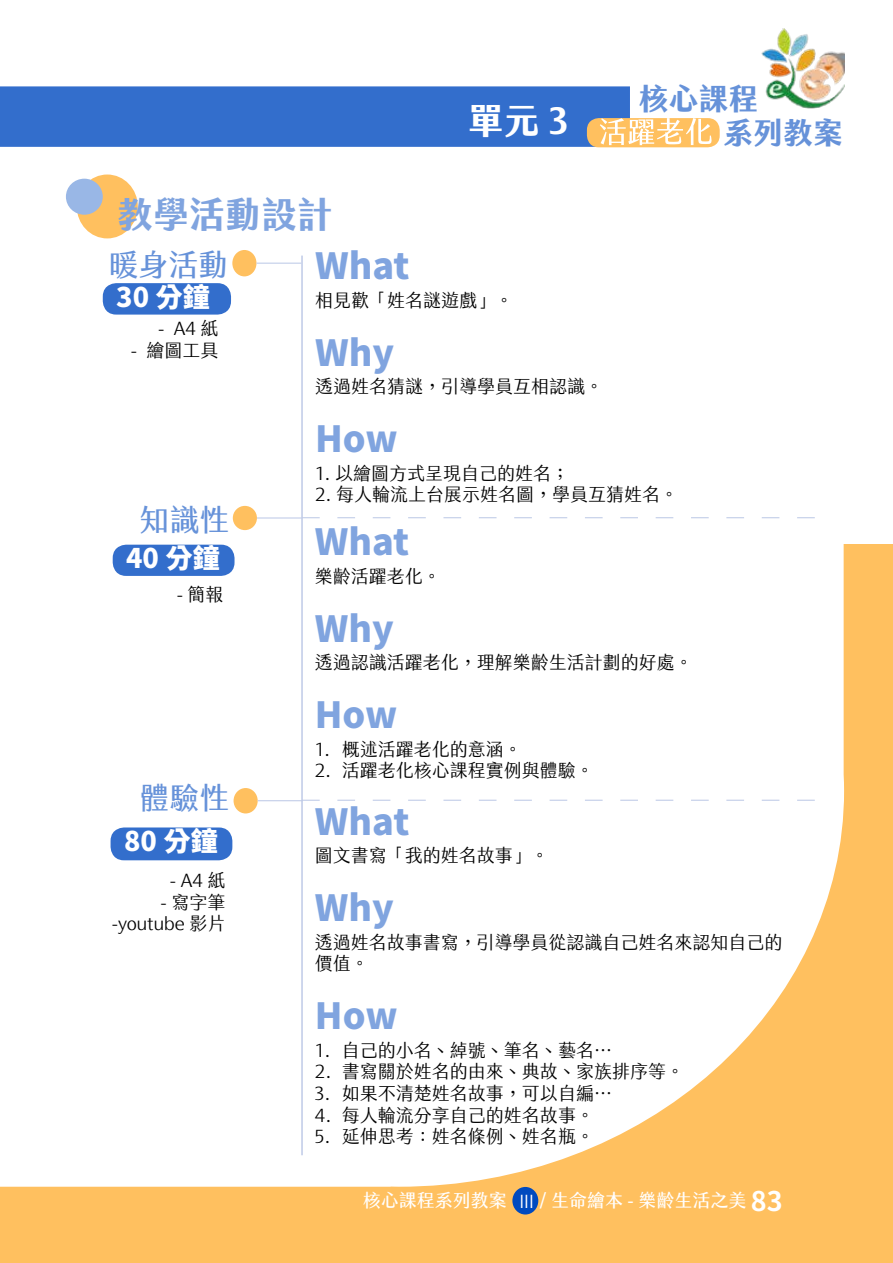
<style>
.page{position:relative;width:893px;height:1263px;background:#ffc05f}
.page>*{position:absolute;margin:0;border:0;box-sizing:border-box;transform-origin:0 0}
.t1{font:900 36px "Noto Sans Hant";color:#80a4df}
.t2{font:700 36px "jf jinxuan Extra";color:#80a4df}
.t3{font:700 36px "jf jinxuan Extra";color:#fff}
.t4{font:30px "jf jinxuan Medium";color:#6692d9}
.t5{font:700 30px/34px "jf jinxuan Extra";color:#6692d9}
.t6{font:900 27px "Noto Sans Hant";color:#fff}
.t7{font:700 27px "Noto Sans Hant";color:#fff}
.t8{font:18px/21.6px "jf jinxuan Book";color:#000}
.t9{font:18px "jf jinxuan Medium";color:#fff}
.s1{font-family:"jf jinxuan Book"}
</style>
<div class="page">
<div style="left:0;top:374px;width:844px;height:813px;background:#fff"></div>
<div style="left:600px;top:4px;width:293px;height:539px;background:#fff"></div>
<div style="left:0;top:0;width:893px;height:374px;background:#fff"></div>
<img style="left:761px;top:28px;width:83px;height:81px">
<div style="left:587px;top:118px;width:133px;height:29px;background:#ffc05f;border-radius:12px"></div>
<svg style="left:0;top:86px;width:712px;height:61px;background:#5180ca"></svg>
<div style="left:512px;top:1187px;width:26px;height:27px;background:#004abf;border-radius:50%"></div>
<hr style="left:301px;top:256px;width:2px;height:899px;background:#becae7">
<div style="left:77px;top:174px;width:61px;height:64px;background:#ffc05f;border-radius:50%"></div>
<div style="left:66px;top:179px;width:37px;height:36px;background:#99b7e6;border-radius:50%"></div>
<div style="left:233px;top:506px;width:24px;height:24px;background:#ffc05f;border-radius:50%"></div>
<hr style="left:257px;top:517px;width:45px;height:1px;background:#becae7">
<div style="left:113px;top:545px;width:122px;height:31px;background:#336ecc;border-radius:13px"></div>
<div style="left:232px;top:250px;width:24px;height:26px;background:#ffc05f;border-radius:50%"></div>
<hr style="left:256px;top:263px;width:45px;height:1px;background:#becae7">
<div style="left:103px;top:283px;width:128px;height:32px;background:#336ecc;border-radius:14px"></div>
<div style="left:234px;top:788px;width:24px;height:25px;background:#ffc05f;border-radius:50%"></div>
<div style="left:111px;top:827px;width:121px;height:33px;background:#336ecc;border-radius:13px"></div>
<hr style="left:258px;top:800px;width:44px;height:1px;background:#becae7">
<svg style="left:303px;top:800px;width:512px;height:1px"></svg>
<svg style="left:303px;top:517px;width:512px;height:1px"></svg>
<h1 class="t2" style="left:117px;top:195px;width:218px">教學活動設計</h1>
<h1 class="t3" style="left:468px;top:100px;width:102px">單元 3</h1>
<h2 class="t5" style="left:723px;top:83px;width:122px;text-indent:-85px">核心課程<br>系列教案</h2>
<h2 class="t4" style="left:109px;top:237px;width:122px">暖身活動</h2>
<h3 class="t6" style="left:116px;top:282px;width:95px">30 分鐘</h3>
<p class="t8" style="left:158px;top:316px;width:62px">- A4 紙</p>
<p class="t8" style="left:131px;top:337px;width:89px">- 繪圖工具</p>
<h2 class="t4" style="left:140px;top:492px;width:91px">知識性</h2>
<h3 class="t6" style="left:126px;top:543px;width:95px">40 分鐘</h3>
<p class="t8" style="left:177px;top:581px;width:48px">- 簡報</p>
<h2 class="t4" style="left:139px;top:770px;width:91px">體驗性</h2>
<h3 class="t6" style="left:124px;top:826px;width:95px">80 分鐘</h3>
<p class="t8" style="left:170px;top:867px;width:57px">- A4 紙</p>
<p class="t8" style="left:112px;top:889px;width:115px;text-align:right">- 寫字筆-youtube 影片</p>
<h1 class="t1" style="left:315px;top:246px;width:96px">What</h1>
<p class="t8" style="left:315px;top:287px;width:199px">相見歡「姓名謎遊戲」。</p>
<h1 class="t1" style="left:315px;top:332px;width:81px">Why</h1>
<p class="t8" style="left:315px;top:373px;width:289px">透過姓名猜謎，引導學員互相認識。</p>
<h1 class="t1" style="left:315px;top:419px;width:84px">How</h1>
<p class="t8" style="left:315px;top:460px;width:256px">1. 以繪圖方式呈現自己的姓名；</p>
<p class="t8" style="left:315px;top:481px;width:365px">2. 每人輪流上台展示姓名圖，學員互猜姓名。</p>
<h1 class="t1" style="left:315px;top:522px;width:96px">What</h1>
<p class="t8" style="left:315px;top:563px;width:127px">樂齡活躍老化。</p>
<h1 class="t1" style="left:315px;top:608px;width:81px">Why</h1>
<p class="t8" style="left:315px;top:649px;width:379px">透過認識活躍老化，理解樂齡生活計劃的好處。</p>
<h1 class="t1" style="left:315px;top:695px;width:84px">How</h1>
<p class="t8" style="left:315px;top:736px;width:208px">1. 概述活躍老化的意涵。</p>
<p class="t8" style="left:315px;top:757px;width:280px">2. 活躍老化核心課程實例與體驗。</p>
<h1 class="t1" style="left:315px;top:801px;width:96px">What</h1>
<p class="t8" style="left:315px;top:842px;width:235px">圖文書寫「我的姓名故事」。</p>
<h1 class="t1" style="left:315px;top:888px;width:81px">Why</h1>
<p class="t8" style="left:315px;top:929px;width:469px">透過姓名故事書寫，引導學員從認識自己姓名來認知自己的價值。</p>
<h1 class="t1" style="left:315px;top:996px;width:84px">How</h1>
<p class="t8" style="left:315px;top:1037px;width:298px">1. 自己的小名、綽號、筆名、藝名…</p>
<p class="t8" style="left:315px;top:1058px;width:370px">2. 書寫關於姓名的由來、典故、家族排序等。</p>
<p class="t8" style="left:315px;top:1080px;width:298px">3. 如果不清楚姓名故事，可以自編…</p>
<p class="t8" style="left:315px;top:1102px;width:280px">4. 每人輪流分享自己的姓名故事。</p>
<p class="t8" style="left:315px;top:1123px;width:280px">5. 延伸思考：姓名條例、姓名瓶。</p>
<p class="t9" style="left:363px;top:1184px;width:145px">核心課程系列教案</p>
<p class="t9" style="left:519px;top:1184px;width:229px"><span class="s1">III</span> / 生命繪本 - 樂齡生活之美</p>
<h3 class="t7" style="left:751px;top:1185px;width:33px">83</h3>
</div>
